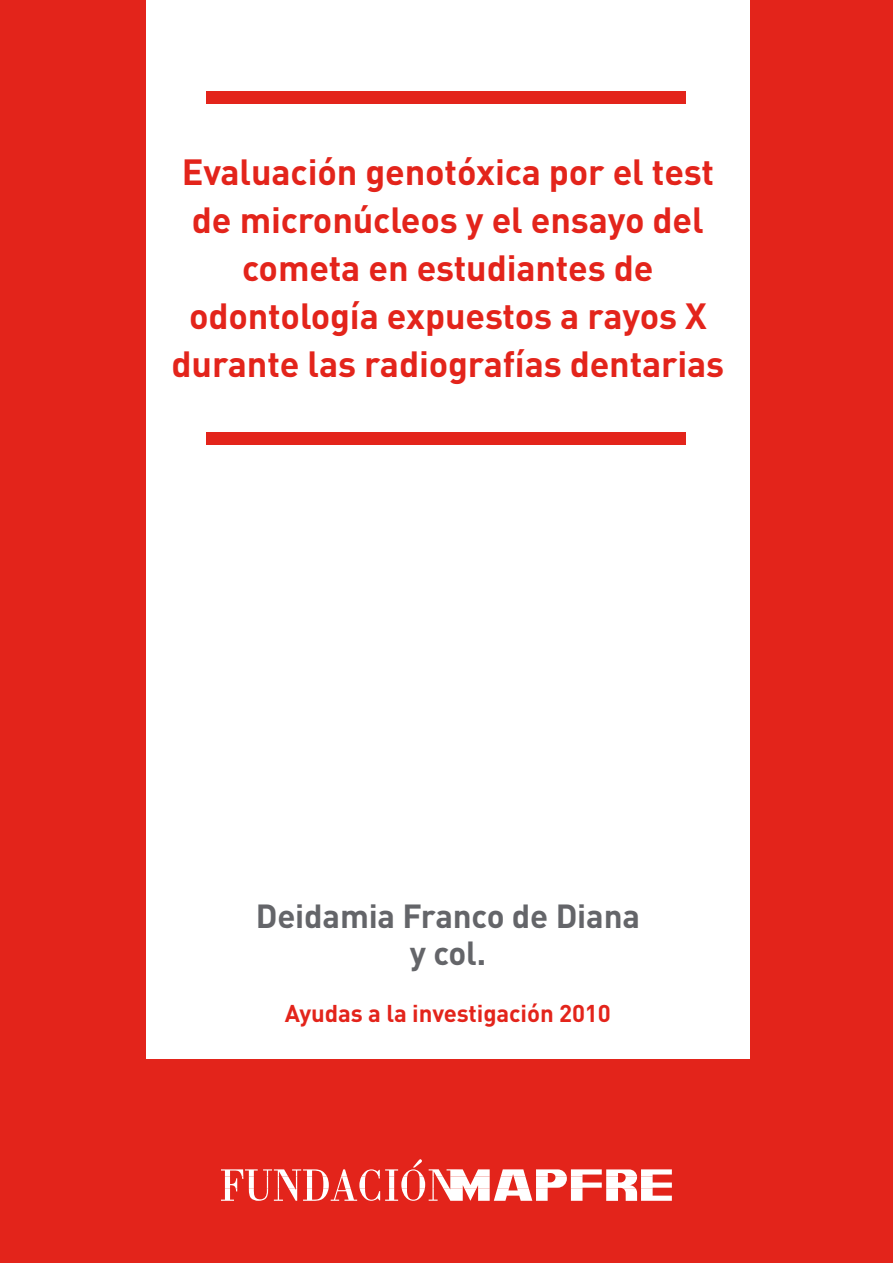
<style>
.page{position:relative;width:893px;height:1263px;background:#e3241b}
.page>*{position:absolute;margin:0;border:0;box-sizing:border-box;transform-origin:0 0}
.t1{font:700 36px/48px "DIN";letter-spacing:-.005em;color:#e3241b;text-align:center}
.t2{font:700 33px/37.5px "DIN";letter-spacing:-.005em;color:#646569;text-align:center}
.t3{font:700 24px "DIN";letter-spacing:-.005em;color:#e3241b}
</style>
<div class="page">
<div style="left:146px;top:0;width:604px;height:1059px;background:#fff"></div>
<div style="left:206px;top:91px;width:479px;height:13px;background:#e3241b"></div>
<div style="left:206px;top:432px;width:479px;height:13px;background:#e3241b"></div>
<svg style="left:221px;top:1159px;width:451px;height:42px"></svg>
<p class="t1" style="left:172px;top:147px;width:554px">Evaluación genotóxica por el test de micronúcleos y el ensayo del cometa en estudiantes de odontología expuestos a rayos X durante las radiografías dentarias</p>
<p class="t2" style="left:256px;top:896px;width:386px">Deidamia Franco de Diana y col.</p>
<p class="t3" style="left:285px;top:998px;width:327px">Ayudas a la investigación 2010</p>
</div>
